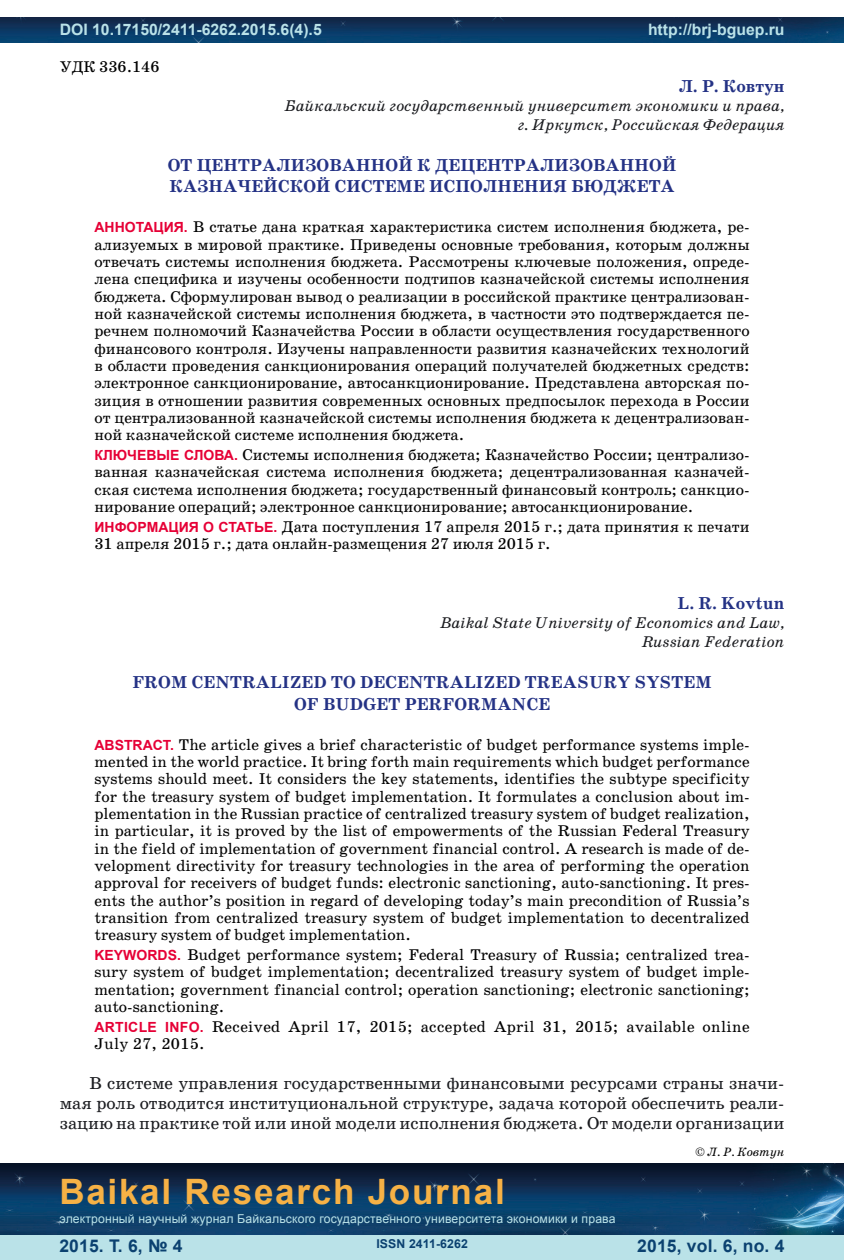
<style>
.page{position:relative;width:844px;height:1260px;background:#fff}
.page>*{position:absolute;margin:0;border:0;box-sizing:border-box;transform-origin:0 0}
.t1{font:700 35px "Arial";letter-spacing:.05em;color:#f6b145}
.t2{font:17.5px/20.1px "School Book C";color:#1b1c20;text-align:justify}
.t3{font:700 17.5px/21.3px "School Book C";letter-spacing:.01em;color:#243285}
.t4{font:700 17.5px "Arial";letter-spacing:.01em;color:#0b4170}
.t5{font:15.75px/17.3px "School Book C";color:#020202;text-align:justify}
.t6{font:italic 15.75px/18.9px "School Book C";color:#1b1c20;text-align:right}
.t7{font:15.75px/17.3px "School Book C";letter-spacing:.02em;color:#020202}
.t8{font:700 15.75px "Arial";color:#bae2e8}
.t9{font:12.25px "Arial";letter-spacing:.01em;color:#bae2e8}
.t10{font:700 12.25px "Arial";letter-spacing:.01em;color:#0b4170}
.t11{font:italic 12.25px "School Book C";color:#020202}
.s1{font-family:"Arial";font-weight:700;font-size:14px;color:#e60036}
</style>
<div class="page">
<div style="left:0;top:1233px;width:843px;height:27px;background:#bae2e8"></div>
<img style="left:0;top:1164px;width:843px;height:70px">
<img style="left:0;top:18px;width:843px;height:25px">
<p class="t8" style="left:60px;top:19px;width:263px">DOI 10.17150/2411-6262.2015.6(4).5</p>
<p class="t5" style="left:60px;top:58px;width:101px">УДК 336.146</p>
<p class="t8" style="left:647px;top:19px;width:138px">http://brj-bguep.ru</p>
<p class="t3" style="left:678px;top:75px;width:107px">Л. Р. Ковтун</p>
<p class="t6" style="left:284px;top:96px;width:501px">Байкальский государственный университет экономики и права, г. Иркутск, Российская Федерация</p>
<p class="t3" style="left:168px;top:154px;width:510px">ОТ ЦЕНТРАЛИЗОВАННОЙ К ДЕЦЕНТРАЛИЗОВАННОЙ<br>КАЗНАЧЕЙСКОЙ СИСТЕМЕ ИСПОЛНЕНИЯ БЮДЖЕТА</p>
<p class="t5" style="left:94px;top:218px;width:656px"><span class="s1">АННОТАЦИЯ.</span> В статье дана краткая характеристика систем исполнения бюджета, ре&shy;ализуемых в мировой практике. Приведены основные требования, которым должны отвечать системы исполнения бюджета. Рассмотрены ключевые положения, опреде&shy;лена специфика и изучены особенности подтипов казначейской системы исполнения бюджета. Сформулирован вывод о реализации в российской практике централизован&shy;ной казначейской системы исполнения бюджета, в частности это подтверждается пе&shy;речнем полномочий Казначейства России в области осуществления государственного финансового контроля. Изучены направленности развития казначейских технологий в области проведения санкционирования операций получателей бюджетных средств: электронное санкционирование, автосанкционирование. Представлена авторская по&shy;зиция в отношении развития современных основных предпосылок перехода в России от централизованной казначейской системы исполнения бюджета к децентрализован&shy;ной казначейской системе исполнения бюджета.</p>
<p class="t5" style="left:94px;top:446px;width:656px"><span class="s1">КЛЮЧЕВЫЕ СЛОВА.</span> Системы исполнения бюджета; Казначейство России; централизо&shy;ванная казначейская система исполнения бюджета; децентрализованная казначей&shy;ская система исполнения бюджета; государственный финансовый контроль; санкцио&shy;нирование операций; электронное санкционирование; автосанкционирование.</p>
<p class="t5" style="left:94px;top:518px;width:656px"><span class="s1">ИНФОРМАЦИЯ О СТАТЬЕ.</span> Дата поступления 17 апреля 2015 г.; дата принятия к печати<br>31 апреля 2015 г.; дата онлайн-размещения 27 июля 2015 г.</p>
<p class="t3" style="left:677px;top:593px;width:108px">L. R. Kovtun</p>
<p class="t6" style="left:440px;top:613px;width:346px">Baikal State University of Economics and Law,<br>Russian Federation</p>
<p class="t3" style="left:132px;top:672px;width:580px;text-align:center">FROM CENTRALIZED TO DECENTRALIZED TREASURY SYSTEM<br>OF BUDGET PERFORMANCE</p>
<p class="t5" style="left:94px;top:736px;width:656px"><span class="s1">ABSTRACT.</span> The article gives a brief characteristic of budget performance systems imple&shy;mented in the world practice. It bring forth main requirements which budget performance systems should meet. It considers the key statements, identifies the subtype specificity for the treasury system of budget implementation. It formulates a conclusion about im&shy;plementation in the Russian practice of centralized treasury system of budget realization, in particular, it is proved by the list of empowerments of the Russian Federal Treasury in the field of implementation of government financial control. A research is made of de&shy;velopment directivity for treasury technologies in the area of performing the operation approval for receivers of budget funds: electronic sanctioning, auto-sanctioning. It pres&shy;ents the author’s position in regard of developing today’s main precondition of Russia’s transition from centralized treasury system of budget implementation to decentralized treasury system of budget implementation.</p>
<p class="t5" style="left:94px;top:946px;width:656px"><span class="s1">KEYWORDS.</span> Budget performance system; Federal Treasury of Russia; centralized trea&shy;sury system of budget implementation; decentralized treasury system of budget imple&shy;mentation; government financial control; operation sanctioning; electronic sanctioning; auto-sanctioning.</p>
<p class="t7" style="left:94px;top:1018px;width:656px"><span class="s1">ARTICLE INFO.</span> Received April 17, 2015; accepted April 31, 2015; available online<br>July 27, 2015.</p>
<p class="t2" style="left:60px;top:1073px;width:726px;text-indent:30px">В системе управления государственными финансовыми ресурсами страны значи&shy;мая роль отводится институциональной структуре, задача которой обеспечить реали&shy;зацию на практике той или иной модели исполнения бюджета. От модели организации</p>
<p class="t11" style="left:695px;top:1145px;width:90px">© Л. Р. Ковтун</p>
<h1 class="t1" style="left:59px;top:1168px;width:447px">Baikal Research Journal</h1>
<p class="t9" style="left:60px;top:1211px;width:557px">электронный научный журнал Байкальского государственного университета экономики и права</p>
<p class="t4" style="left:59px;top:1234px;width:125px">2015. Т. 6, № 4</p>
<p class="t4" style="left:637px;top:1234px;width:149px">2015, vol. 6, no. 4</p>
<p class="t10" style="left:376px;top:1236px;width:93px">ISSN 2411-6262</p>
</div>
